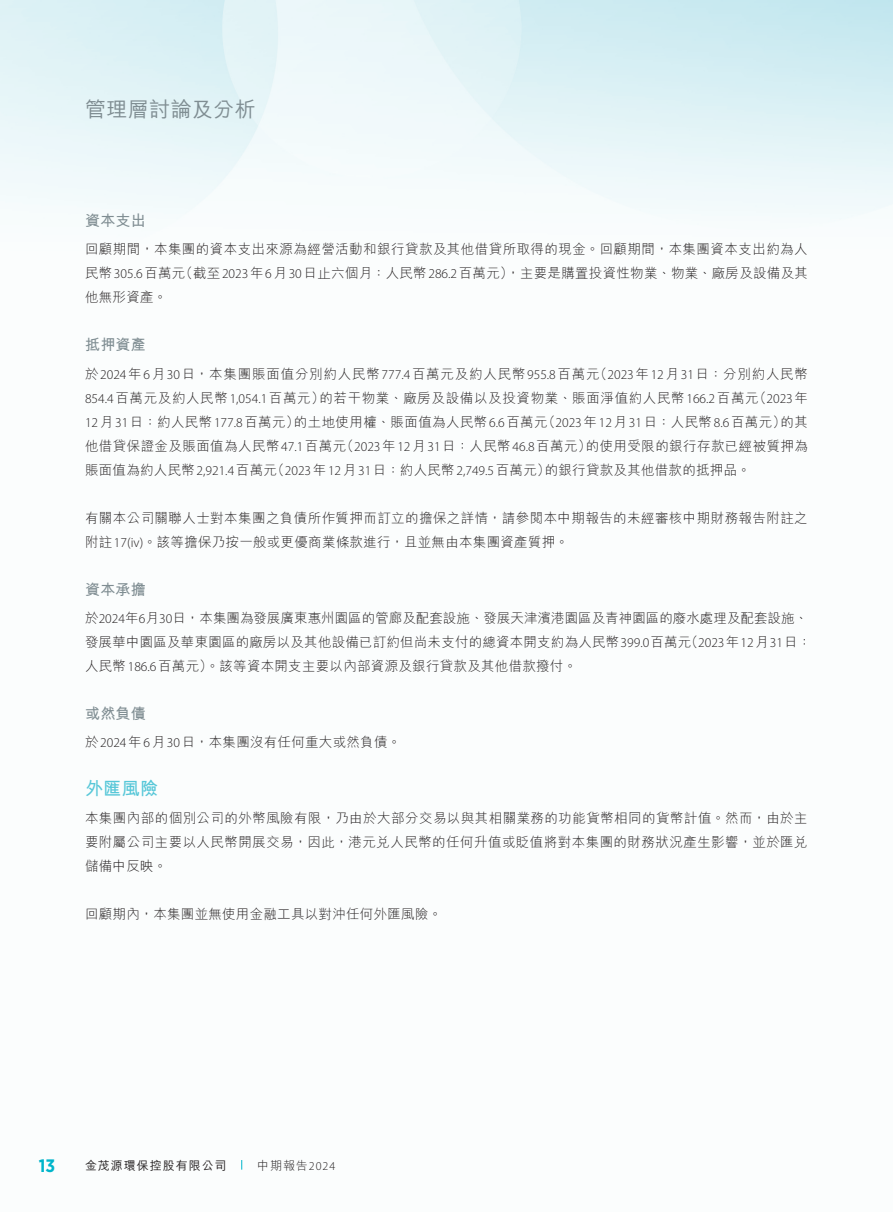
<style>
.page{position:relative;width:893px;height:1212px;background:#fff}
.page>*{position:absolute;margin:0;border:0;box-sizing:border-box;transform-origin:0 0}
.t1{font:500 21px "M Hei HK";letter-spacing:.02em;color:#7f8d92}
._01_H1{font:700 18px "M Hei HK";color:#57c7d8}
.t2{font:700 18px "Gotham Narrow";color:#00b5cb}
._02_H2{font:700 15px "M Hei HK";letter-spacing:.02em;color:#7f8d92}
._00_txt{font:300 13.5px/24px "M Hei HK";letter-spacing:.03em;color:#231f20}
._00_txt-2{font:300 13.5px/24px "M Hei HK";color:#231f20;text-align:right}
._00_txt-3{font:300 13.5px "Myriad Pro";color:#231f20}
._00_txt-4{font:300 13.5px "M Hei HK";letter-spacing:.06em;color:#231f20}
._00_txt-5{font:300 13.5px "M Hei HK";letter-spacing:.05em;color:#231f20}
.t3{font:500 12px "M Hei HK";letter-spacing:.08em;color:#231f20}
.t4{font:300 12px "M Hei HK";color:#231f20}
.s1{font-family:"Myriad Pro"}
.s2{font-family:"M Hei HK"}
</style>
<div class="page">
<h1 class="t1" style="left:85px;top:94px;width:172px">管理層討論及分析</h1>
<p class="_02_H2" style="left:85px;top:210px;width:62px">資本支出</p>
<p class="_00_txt" style="left:85px;top:237px;width:724px;text-align:right">回顧期間，本集團的資本支出來源為經營活動和銀行貸款及其他借貸所取得的現金。回顧期間，本集團資本支出約為人（截至<span class="s1">2023</span>年<span class="s1">6</span>月<span class="s1">30</span>日止六個月：人民幣<span class="s1">286.2</span>百萬元，）主要是購置投資性物業、物業、廠房及設備及其</p>
<p class="_00_txt" style="left:85px;top:261px;width:102px">民幣<span class="s1">305.6</span>百萬元他無形資產。</p>
<p class="_02_H2" style="left:85px;top:334px;width:62px">抵押資產</p>
<p class="_00_txt" style="left:594px;top:361px;width:216px">（<span class="s1">2023</span>年<span class="s1">12</span>月<span class="s1">31</span>日：分別約人民幣</p>
<p class="_00_txt-4" style="left:85px;top:367px;width:516px">於<span class="s1">2024</span>年<span class="s1">6</span>月<span class="s1">30</span>日，本集團賬面值分別約人民幣<span class="s1">777.4</span>百萬元及約人民幣<span class="s1">955.8</span>百萬元</p>
<p class="_00_txt-3" style="left:85px;top:390px;width:241px">854.4<span class="s2">百萬元及約人民幣</span>1,054.1<span class="s2">百萬元）</span></p>
<p class="_00_txt-3" style="left:753px;top:390px;width:57px"><span class="s2">（</span>2023<span class="s2">年</span></p>
<p class="_00_txt-5" style="left:319px;top:391px;width:441px">的若干物業、廠房及設備以及投資物業、賬面淨值約人民幣<span class="s1">166.2</span>百萬元</p>
<p class="_00_txt" style="left:85px;top:409px;width:216px"><span class="s1">12</span>月<span class="s1">31</span>日：約人民幣<span class="s1">177.8</span>百萬元）</p>
<p class="_00_txt" style="left:542px;top:409px;width:245px">（<span class="s1">2023</span>年<span class="s1">12</span>月<span class="s1">31</span>日：人民幣<span class="s1">8.6</span>百萬元）</p>
<p class="_00_txt" style="left:294px;top:409px;width:255px">的土地使用權、賬面值為人民幣<span class="s1">6.6</span>百萬元</p>
<p class="_00_txt" style="left:780px;top:409px;width:29px">的其</p>
<p class="_00_txt" style="left:85px;top:433px;width:263px">他借貸保證金及賬面值為人民幣<span class="s1">47.1</span>百萬元</p>
<p class="_00_txt" style="left:341px;top:433px;width:252px">（<span class="s1">2023</span>年<span class="s1">12</span>月<span class="s1">31</span>日：人民幣<span class="s1">46.8</span>百萬元）</p>
<p class="_00_txt" style="left:586px;top:433px;width:224px">的使用受限的銀行存款已經被質押為</p>
<p class="_00_txt" style="left:545px;top:457px;width:208px">的銀行貸款及其他借款的抵押品。</p>
<p class="_00_txt-3" style="left:271px;top:462px;width:281px"><span class="s2">（</span>2023<span class="s2">年</span>12<span class="s2">月</span>31<span class="s2">日：約人民幣</span>2,749.5<span class="s2">百萬元）</span></p>
<p class="_00_txt" style="left:85px;top:457px;width:193px">賬面值為約人民幣<span class="s1">2,921.4</span>百萬元</p>
<p class="_00_txt" style="left:85px;top:505px;width:724px">有關本公司關聯人士對本集團之負債所作質押而訂立的擔保之詳情，請參閱本中期報告的未經審核中期財務報告附註之附註<span class="s1">17 i v( )</span>。該等擔保乃按一般或更優商業條款進行，且並無由本集團資產質押。</p>
<p class="_02_H2" style="left:85px;top:578px;width:62px">資本承擔</p>
<p class="_00_txt-2" style="left:85px;top:606px;width:728px">於<span class="s1">2024</span>年月<span class="s1">6 30</span>日，本集團為發展廣東惠州園區的管廊及配套設施、發展天津濱港園區及青神園區的廢水處理及配套設施、（<span class="s1">2023</span>年<span class="s1">12</span>月<span class="s1">31</span>日：</p>
<p class="_00_txt" style="left:85px;top:630px;width:608px">發展華中園區及華東園區的廠房以及其他設備已訂約但尚未支付的總資本開支約為人民幣<span class="s1">399.0</span>百萬元人民幣<span class="s1">186.6</span>百萬元）。該等資本開支主要以內部資源及銀行貸款及其他借款撥付。</p>
<p class="_02_H2" style="left:85px;top:702px;width:62px">或然負債</p>
<p class="_00_txt" style="left:85px;top:730px;width:317px">於<span class="s1">2024</span>年<span class="s1">6</span>月<span class="s1">30</span>日，本集團沒有任何重大或然負債。</p>
<p class="_01_H1" style="left:85px;top:775px;width:75px">外匯風險</p>
<p class="_00_txt" style="left:85px;top:806px;width:724px;text-align:justify">本集團內部的個別公司的外幣風險有限，乃由於大部分交易以與其相關業務的功能貨幣相同的貨幣計值。然而，由於主要附屬公司主要以人民幣開展交易，因此，港元兌人民幣的任何升值或貶值將對本集團的財務狀況產生影響，並於匯兌儲備中反映。</p>
<p class="_00_txt" style="left:85px;top:902px;width:358px">回顧期內，本集團並無使用金融工具以對沖任何外匯風險。</p>
<h2 class="t2" style="left:39px;top:1154px;width:18px">13</h2>
<p class="t3" style="left:85px;top:1156px;width:143px">金茂源環保控股有限公司</p>
<p class="t4" style="left:257px;top:1159px;width:80px">中期報告<span class="s1">2024</span></p>
</div>
